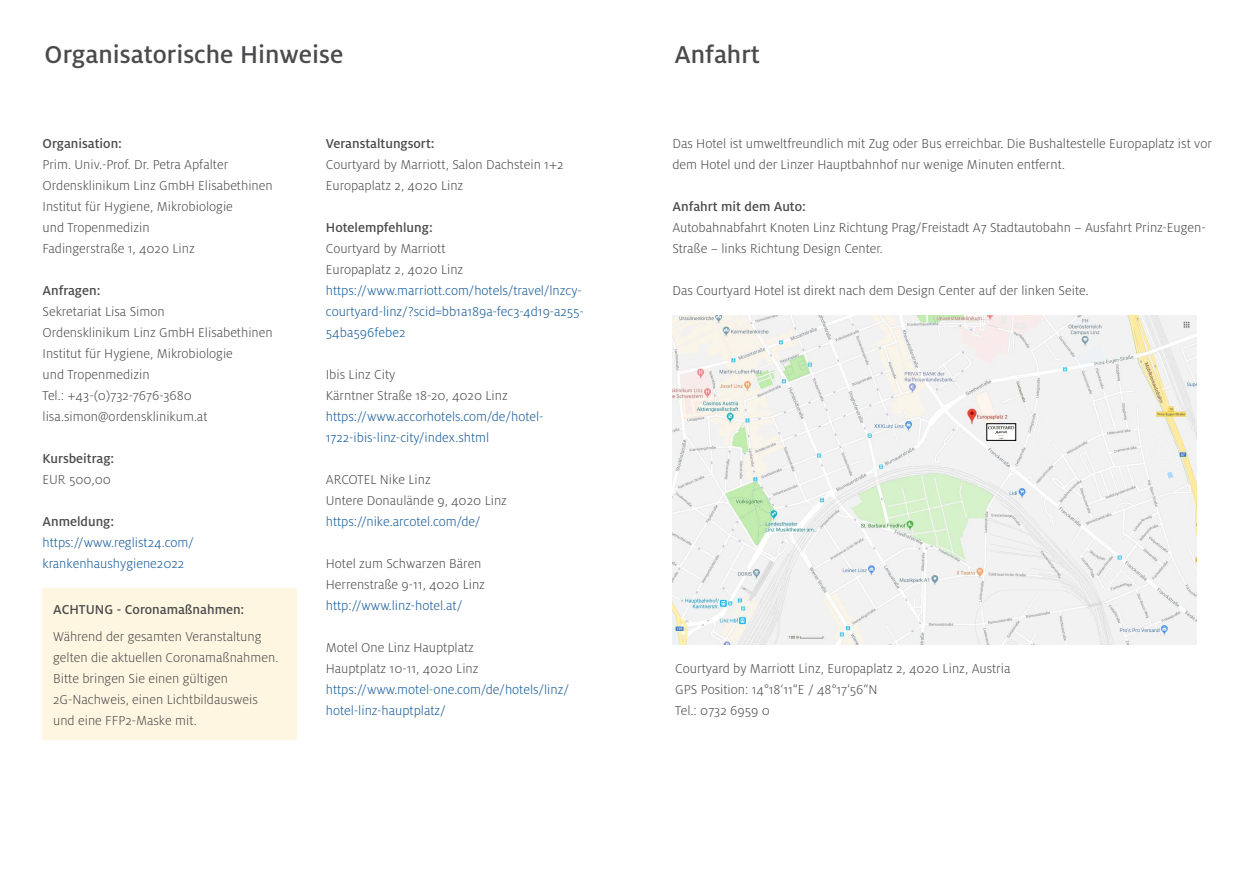
<style>
.page{position:relative;width:1259px;height:893px;background:#fff}
.page>*{position:absolute;margin:0;border:0;box-sizing:border-box;transform-origin:0 0}
.t1{font:500 27px "Milo OT";color:#4b4b4d}
.t2{font:300 14.25px/21px "Milo OT";color:#4b4b4d}
.t3{font:300 14.25px/21px "Milo OT";color:#165b9a}
.t4{font:500 14.25px "Milo OT";color:#4b4b4d}
</style>
<div class="page">
<div style="left:43px;top:589px;width:254px;height:151px;background:#fff6e1"></div>
<img style="left:672px;top:316px;width:524px;height:329px">
<div style="left:986px;top:424px;width:29px;height:16px;background:#fff"></div>
<img style="left:988px;top:426px;width:26px;height:13px">
<div style="left:986px;top:423px;width:30px;height:18px;border:1px solid #000"></div>
<h1 class="t1" style="left:45px;top:39px;width:300px">Organisatorische Hinweise</h1>
<h1 class="t1" style="left:674px;top:39px;width:87px">Anfahrt</h1>
<p class="t4" style="left:43px;top:135px;width:81px">Organisation:</p>
<p class="t2" style="left:43px;top:154px;width:232px">Prim. Univ.-Prof. Dr. Petra Apfalter<br>Ordensklinikum Linz GmbH Elisabethinen<br>Institut für Hygiene, Mikrobiologie<br>und Tropenmedizin<br>Fadingerstraße 1, 4020 Linz</p>
<p class="t4" style="left:43px;top:282px;width:59px">Anfragen:</p>
<p class="t2" style="left:43px;top:301px;width:232px">Sekretariat Lisa Simon<br>Ordensklinikum Linz GmbH Elisabethinen<br>Institut für Hygiene, Mikrobiologie<br>und Tropenmedizin<br>Tel.: +43-(0)732-7676-3680 lisa.simon@ordensklinikum.at</p>
<p class="t4" style="left:43px;top:450px;width:73px">Kursbeitrag:</p>
<p class="t2" style="left:43px;top:469px;width:70px">EUR 500,00</p>
<p class="t4" style="left:43px;top:513px;width:73px">Anmeldung:</p>
<p class="t3" style="left:43px;top:532px;width:153px">https://www.reglist24.com/ krankenhaushygiene2022</p>
<p class="t4" style="left:53px;top:601px;width:193px">ACHTUNG - Coronamaßnahmen:</p>
<p class="t2" style="left:53px;top:626px;width:227px">Während der gesamten Veranstaltung gelten die aktuellen Coronamaßnahmen.<br>Bitte bringen Sie einen gültigen 2G-Nachweis, einen Lichtbildausweis und eine FFP2-Maske mit.</p>
<p class="t4" style="left:326px;top:135px;width:110px">Veranstaltungsort:</p>
<p class="t2" style="left:326px;top:154px;width:239px">Courtyard by Marriott, Salon Dachstein 1+2<br>Europaplatz 2, 4020 Linz</p>
<p class="t4" style="left:326px;top:219px;width:108px">Hotelempfehlung:</p>
<p class="t2" style="left:326px;top:238px;width:139px">Courtyard by Marriott<br>Europaplatz 2, 4020 Linz</p>
<p class="t3" style="left:326px;top:280px;width:259px">https://www.marriott.com/hotels/travel/lnzcy&shy;courtyard-linz/?scid=bb1a189a-fec3-4d19-a255-<br>54ba596febe2</p>
<p class="t2" style="left:326px;top:364px;width:183px">Ibis Linz City<br>Kärntner Straße 18-20, 4020 Linz</p>
<p class="t3" style="left:326px;top:406px;width:219px">https://www.accorhotels.com/de/hotel-<br>1722-ibis-linz-city/index.shtml</p>
<p class="t2" style="left:326px;top:469px;width:183px">ARCOTEL Nike Linz<br>Untere Donaulände 9, 4020 Linz</p>
<p class="t3" style="left:326px;top:511px;width:156px">https://nike.arcotel.com/de/</p>
<p class="t2" style="left:326px;top:553px;width:161px">Hotel zum Schwarzen Bären<br>Herrenstraße 9-11, 4020 Linz</p>
<p class="t3" style="left:326px;top:595px;width:138px">http://www.linz-hotel.at/</p>
<p class="t2" style="left:326px;top:637px;width:154px">Motel One Linz Hauptplatz<br>Hauptplatz 10-11, 4020 Linz</p>
<p class="t3" style="left:326px;top:679px;width:245px">https://www.motel-one.com/de/hotels/linz/ hotel-linz-hauptplatz/</p>
<p class="t2" style="left:672px;top:133px;width:541px">Das Hotel ist umweltfreundlich mit Zug oder Bus erreichbar. Die Bushaltestelle Europaplatz ist vor dem Hotel und der Linzer Hauptbahnhof nur wenige Minuten entfernt.</p>
<p class="t4" style="left:672px;top:198px;width:135px">Anfahrt mit dem Auto:</p>
<p class="t2" style="left:672px;top:217px;width:535px">Autobahnabfahrt Knoten Linz Richtung Prag/Freistadt A7 Stadtautobahn − Ausfahrt Prinz-Eugen-<br>Straße − links Richtung Design Center.</p>
<p class="t2" style="left:672px;top:280px;width:418px">Das Courtyard Hotel ist direkt nach dem Design Center auf der linken Seite.</p>
<p class="t2" style="left:675px;top:658px;width:337px">Courtyard by Marriott Linz, Europaplatz 2, 4020 Linz, Austria<br>GPS Position: 14°18‘11“E / 48°17‘56“N<br>Tel.: 0732 6959 0</p>
</div>
